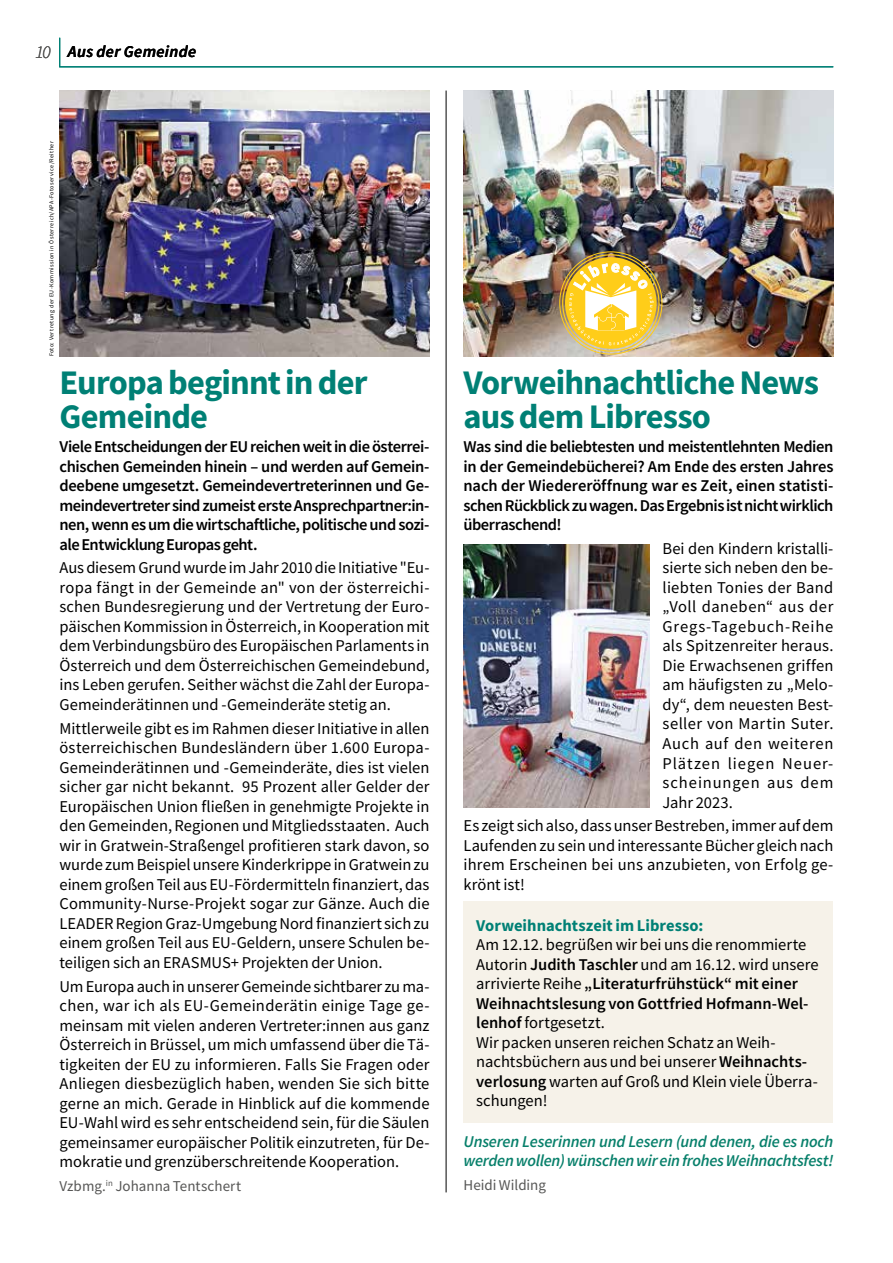
<style>
.page{position:relative;width:893px;height:1263px;background:#fff}
.page>*{position:absolute;margin:0;border:0;box-sizing:border-box;transform-origin:0 0}
.t1{font:700 34.5px/34.5px "Source Sans Pro";letter-spacing:-.025em;color:#008075}
.t2{font:16.5px/19.5px "Source Sans Pro";color:#000;text-align:justify}
.t3{font:600 16.5px/19.5px "Source Sans Pro";letter-spacing:-.035em;color:#000;text-align:justify}
.t4{font:italic 600 16.5px/19.5px "Source Sans Pro";letter-spacing:-.015em;color:#08806b}
.t5{font:700 16.5px "Source Sans Pro";color:#008075}
.t6{font:italic 600 16.5px "Source Sans Pro";letter-spacing:.025em;color:#000}
.t7{font:15px "Source Sans Pro";color:#565655}
.t8{font:6px "Source Sans Pro";letter-spacing:.065em;color:#000}
.s1{font-weight:300;font-size:18px;color:#565655}
.s2{font-weight:600}
</style>
<div class="page">
<hr style="left:446px;top:91px;width:1px;height:1101px;background:#000">
<div style="left:463px;top:901px;width:370px;height:222px;background:#f6f2e9"></div>
<img style="left:463px;top:91px;width:370px;height:265px">
<img style="left:463px;top:544px;width:187px;height:264px">
<div style="left:565px;top:257px;width:92px;height:92px;background:#ffcd19;border-radius:50%"></div>
<svg style="left:569px;top:263px;width:85px;height:82px"></svg>
<img style="left:60px;top:91px;width:369px;height:265px">
<svg style="left:59px;top:37px;width:775px;height:31px"></svg>
<p class="t6" style="left:35px;top:41px;width:162px"><span class="s1">10</span> Aus der Gemeinde</p>
<p class="t8" style="left:48px;top:356px;width:217px;rotate:-90deg">Foto: Vertretung der EU-Kommission in Österreich/APA-Fotoservice/Reither</p>
<h1 class="t1" style="left:60px;top:365px;width:309px">Europa beginnt in der<br>Gemeinde</h1>
<p class="t3" style="left:60px;top:437px;width:371px">Viele Entscheidungen der EU reichen weit in die österrei&shy;chischen Gemeinden hinein – und werden auf Gemein&shy;deebene umgesetzt. Gemeindevertreterinnen und Ge&shy;meindevertreter sind zumeist erste Ansprechpartner:in&shy;nen, wenn es um die wirtschaftliche, politische und sozi&shy;ale Entwicklung Europas geht.</p>
<p class="t2" style="left:60px;top:558px;width:371px">Aus diesem Grund wurde im Jahr 2010 die Initiative "Eu&shy;ropa fängt in der Gemeinde an" von der österreichi&shy;schen Bundesregierung und der Vertretung der Euro&shy;päischen Kommission in Österreich, in Kooperation mit dem Verbindungsbüro des Europäischen Parlaments in Österreich und dem Österreichischen Gemeindebund, ins Leben gerufen. Seither wächst die Zahl der Europa-Gemeinderätinnen und -Gemeinderäte stetig an.</p>
<p class="t2" style="left:60px;top:718px;width:372px">Mittlerweile gibt es im Rahmen dieser Initiative in allen österreichischen Bundesländern über 1.600 Europa-Gemeinderätinnen und -Gemeinderäte, dies ist vielen sicher gar nicht bekannt. 95 Prozent aller Gelder der Europäischen Union fließen in genehmigte Projekte in den Gemeinden, Regionen und Mitgliedsstaaten. Auch wir in Gratwein-Straßengel profitieren stark davon, so wurde zum Beispiel unsere Kinderkrippe in Gratwein zu einem großen Teil aus EU-Fördermitteln finanziert, das Community-Nurse-Projekt sogar zur Gänze. Auch die LEADER Region Graz-Umgebung Nord finanziert sich zu einem großen Teil aus EU-Geldern, unsere Schulen be&shy;teiligen sich an ERASMUS+ Projekten der Union.</p>
<p class="t2" style="left:60px;top:976px;width:371px">Um Europa auch in unserer Gemeinde sichtbarer zu ma&shy;chen, war ich als EU-Gemeinderätin einige Tage ge&shy;meinsam mit vielen anderen Vertreter:innen aus ganz Österreich in Brüssel, um mich umfassend über die Tä&shy;tigkeiten der EU zu informieren. Falls Sie Fragen oder Anliegen diesbezüglich haben, wenden Sie sich bitte gerne an mich. Gerade in Hinblick auf die kommende EU-Wahl wird es sehr entscheidend sein, für die Säulen gemeinsamer europäischer Politik einzutreten, für De&shy;mokratie und grenzüberschreitende Kooperation.</p>
<p class="t7" style="left:60px;top:1176px;width:183px">Vzbmg.<sup>in</sup> Johanna Tentschert</p>
<h1 class="t1" style="left:463px;top:365px;width:357px">Vorweihnachtliche News aus dem Libresso</h1>
<p class="t3" style="left:463px;top:437px;width:371px">Was sind die beliebtesten und meistentlehnten Medien in der Gemeindebücherei? Am Ende des ersten Jahres nach der Wiedereröffnung war es Zeit, einen statisti&shy;schen Rückblick zu wagen. Das Ergebnis ist nicht wirklich überraschend!</p>
<p class="t2" style="left:662px;top:539px;width:172px">Bei den Kindern kristalli&shy;sierte sich neben den be&shy;liebten Tonies der Band „Voll daneben“ aus der Gregs-Tagebuch-Reihe als Spitzenreiter heraus.<br>Die Erwachsenen griffen am häufigsten zu „Melo&shy;dy“, dem neuesten Best&shy;seller von Martin Suter.<br>Auch auf den weiteren Plätzen liegen Neuer&shy;scheinungen aus dem Jahr 2023.</p>
<p class="t2" style="left:463px;top:816px;width:371px">Es zeigt sich also, dass unser Bestreben, immer auf dem Laufenden zu sein und interessante Bücher gleich nach ihrem Erscheinen bei uns anzubieten, von Erfolg ge&shy;krönt ist!</p>
<p class="t5" style="left:476px;top:914px;width:229px">Vorweihnachtszeit im Libresso:</p>
<p class="t2" style="left:476px;top:935px;width:344px;text-align:left">Am 12.12. begrüßen wir bei uns die renommierte Autorin <span class="s2">Judith Taschler</span> und am 16.12. wird unsere arrivierte Reihe <span class="s2">„Literaturfrühstück“ mit einer Weihnachtslesung von Gottfried Hofmann-Wel&shy;lenhof</span> fortgesetzt.<br>Wir packen unseren reichen Schatz an Weih&shy;nachtsbüchern aus und bei unserer <span class="s2">Weihnachts&shy;verlosung</span> warten auf Groß und Klein viele Überra&shy;schungen!</p>
<p class="t4" style="left:463px;top:1131px;width:371px">Unseren Leserinnen und Lesern (und denen, die es noch werden wollen) wünschen wir ein frohes Weihnachtsfest!</p>
<p class="t7" style="left:463px;top:1175px;width:84px">Heidi Wilding</p>
</div>
